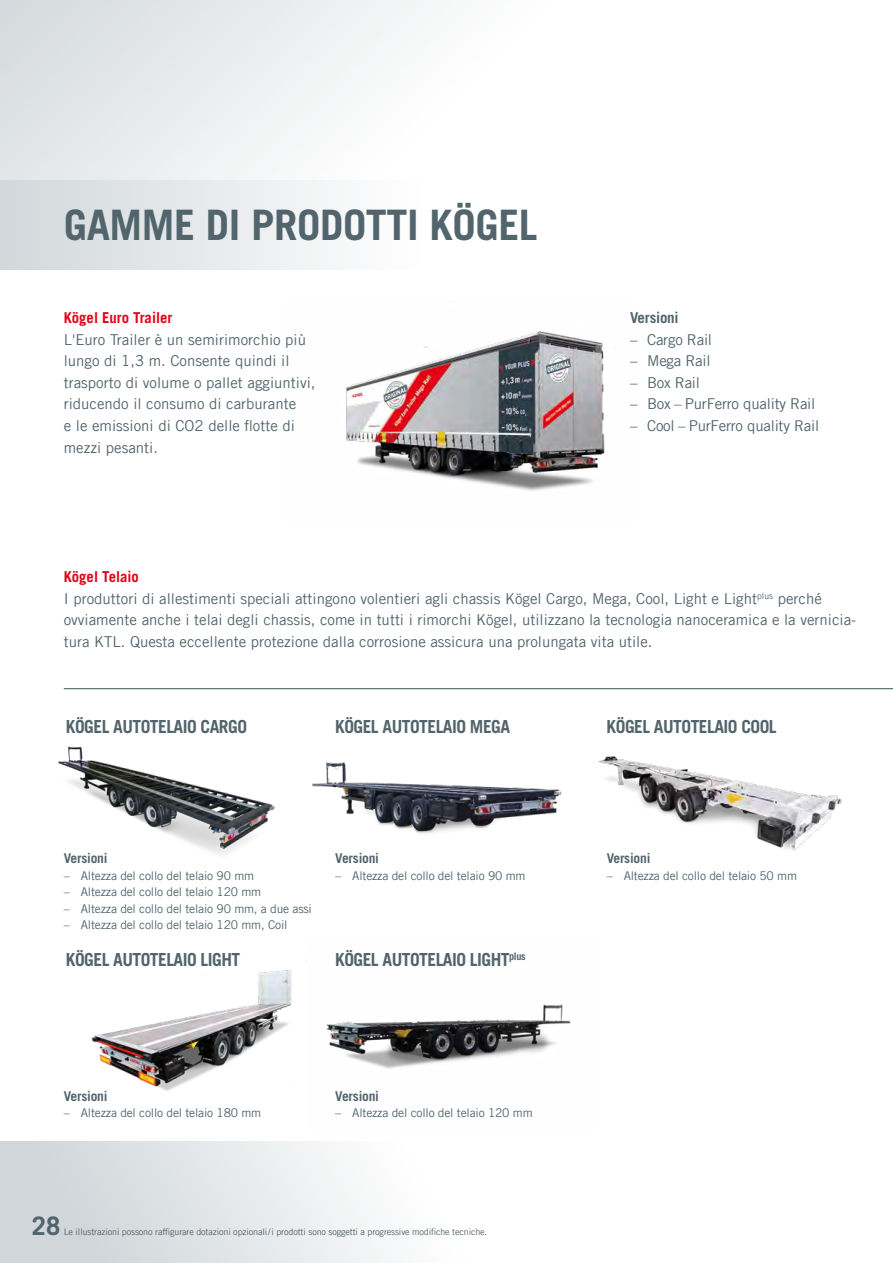
<style>
.page{position:relative;width:893px;height:1263px;background:#fff}
.page>*{position:absolute;margin:0;border:0;box-sizing:border-box;transform-origin:0 0}
.t1{font:700 42px "Trade Gothic LT Com";letter-spacing:-.01em;color:#52646c}
.t2{font:700 25.5px "Trade Gothic LT Com";color:#52646c}
.t3{font:700 18px "Trade Gothic LT Com";letter-spacing:-.03em;color:#52646c}
.t4{font:15px/21.6px "Trade Gothic LT Com";color:#52646c}
.t5{font:700 15px "Trade Gothic LT Com";color:#e30018}
.t6{font:700 15px "Trade Gothic LT Com";letter-spacing:-.015em;color:#52646c}
.t7{font:700 13.5px "Trade Gothic LT Com";letter-spacing:-.015em;color:#52646c}
.t8{font:12px "Trade Gothic LT Com";letter-spacing:-.015em;color:#52646c}
.t9{font:9px "Trade Gothic LT Com";letter-spacing:-.015em;color:#52646c}
.s1{font-weight:700;color:#e30018}
</style>
<div class="page">
<div style="left:0;top:1142px;width:893px;height:121px;background:linear-gradient(to right,#d8dce0,#fff)"></div>
<div style="left:0;top:0;width:893px;height:242px;background:linear-gradient(to right,#e2e6e8,#fff)"></div>
<img style="left:58px;top:746px;width:217px;height:108px">
<img style="left:312px;top:762px;width:250px;height:72px">
<img style="left:598px;top:756px;width:244px;height:95px">
<img style="left:91px;top:961px;width:216px;height:130px">
<img style="left:326px;top:1004px;width:245px;height:65px">
<img style="left:345px;top:331px;width:271px;height:160px">
<div style="left:0;top:180px;width:567px;height:89px;background:linear-gradient(to right,#d5dadd,#fff)"></div>
<hr style="left:64px;top:688px;width:829px;height:1px;background:#52646c">
<h1 class="t1" style="left:64px;top:199px;width:475px">GAMME DI PRODOTTI KÖGEL</h1>
<p class="t5" style="left:64px;top:308px;width:110px">Kögel Euro Trailer</p>
<p class="t4" style="left:64px;top:328px;width:253px">L'Euro Trailer è un semirimorchio più lungo di 1,3 m. Consente quindi il trasporto di volume o pallet aggiuntivi, riducendo il consumo di carburante<br>e le emissioni di CO2 delle flotte di mezzi pesanti.</p>
<p class="t6" style="left:630px;top:308px;width:50px">Versioni</p>
<p class="t4" style="left:630px;top:328px;width:84px">– Cargo Rail</p>
<p class="t4" style="left:630px;top:350px;width:82px">– Mega Rail</p>
<p class="t4" style="left:630px;top:371px;width:72px">– Box Rail</p>
<p class="t4" style="left:630px;top:393px;width:187px">– Box – PurFerro quality Rail</p>
<p class="t4" style="left:630px;top:415px;width:191px">– Cool – PurFerro quality Rail</p>
<p class="t4" style="left:64px;top:566px;width:794px"><span class="s1">Kögel Telaio<br></span>I produttori di allestimenti speciali attingono volentieri agli chassis Kögel Cargo, Mega, Cool, Light e Light<sup>plus</sup> perché ovviamente anche i telai degli chassis, come in tutti i rimorchi Kögel, utilizzano la tecnologia nanoceramica e la vernicia&shy;tura KTL. Questa eccellente protezione dalla corrosione assicura una prolungata vita utile.</p>
<p class="t3" style="left:66px;top:715px;width:183px">KÖGEL AUTOTELAIO CARGO</p>
<p class="t3" style="left:335px;top:715px;width:176px">KÖGEL AUTOTELAIO MEGA</p>
<p class="t3" style="left:607px;top:715px;width:172px">KÖGEL AUTOTELAIO COOL</p>
<p class="t7" style="left:64px;top:850px;width:45px">Versioni</p>
<p class="t8" style="left:64px;top:868px;width:192px">– Altezza del collo del telaio 90 mm</p>
<p class="t8" style="left:64px;top:884px;width:199px">– Altezza del collo del telaio 120 mm</p>
<p class="t8" style="left:64px;top:901px;width:250px">– Altezza del collo del telaio 90 mm, a due assi</p>
<p class="t8" style="left:64px;top:917px;width:225px">– Altezza del collo del telaio 120 mm, Coil</p>
<p class="t7" style="left:335px;top:850px;width:45px">Versioni</p>
<p class="t8" style="left:335px;top:868px;width:192px">– Altezza del collo del telaio 90 mm</p>
<p class="t3" style="left:66px;top:948px;width:176px">KÖGEL AUTOTELAIO LIGHT</p>
<p class="t3" style="left:335px;top:948px;width:192px">KÖGEL AUTOTELAIO LIGHT<sup>plus</sup></p>
<p class="t7" style="left:64px;top:1087px;width:45px">Versioni</p>
<p class="t8" style="left:64px;top:1106px;width:199px">– Altezza del collo del telaio 180 mm</p>
<p class="t7" style="left:335px;top:1087px;width:45px">Versioni</p>
<p class="t8" style="left:335px;top:1106px;width:199px">– Altezza del collo del telaio 120 mm</p>
<h2 class="t2" style="left:32px;top:1210px;width:30px">28</h2>
<p class="t9" style="left:64px;top:1227px;width:425px">Le illustrazioni possono raffigurare dotazioni opzionali/i prodotti sono soggetti a progressive modifiche tecniche.</p>
<p class="t7" style="left:607px;top:850px;width:45px">Versioni</p>
<p class="t8" style="left:607px;top:868px;width:192px">– Altezza del collo del telaio 50 mm</p>
</div>
